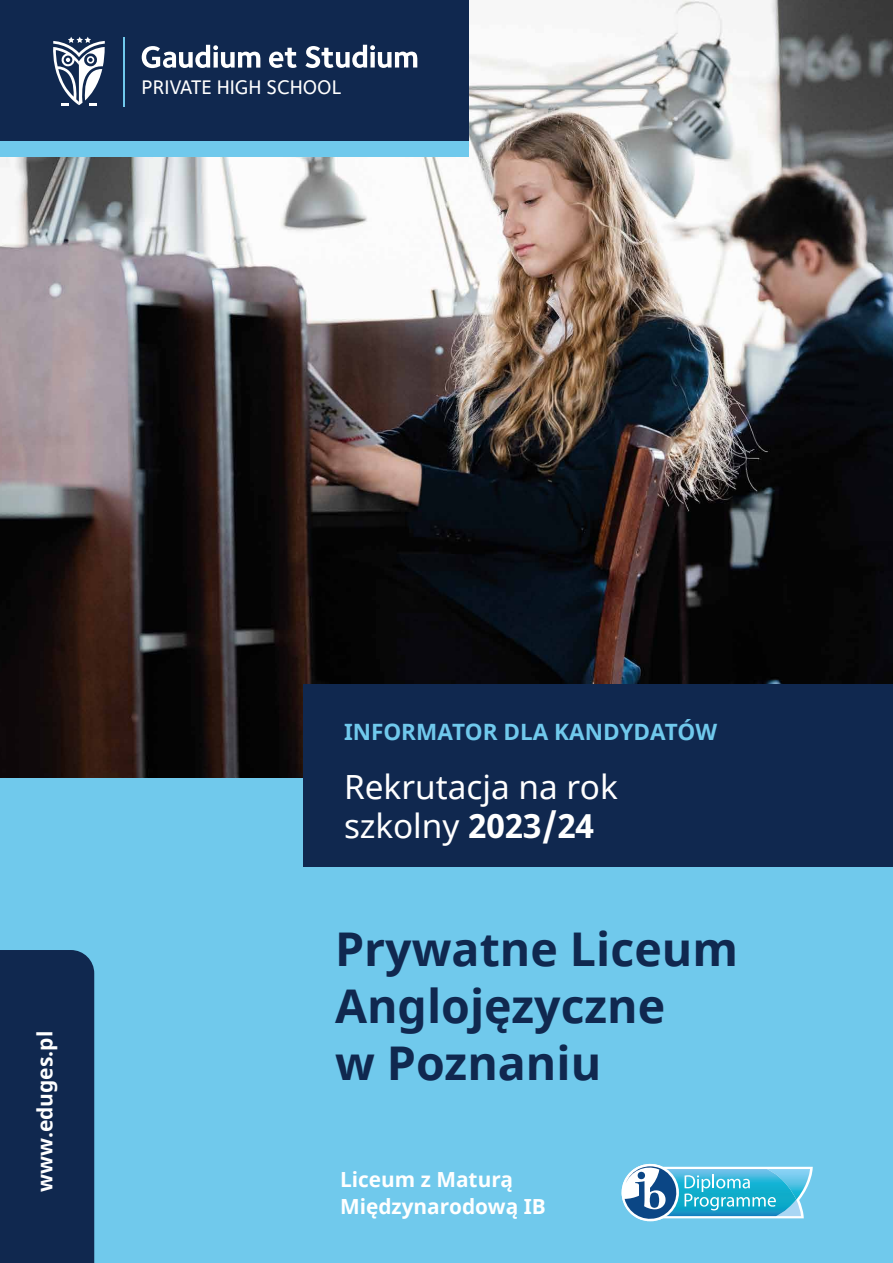
<style>
.page{position:relative;width:893px;height:1263px;background:#fff}
.page>*{position:absolute;margin:0;border:0;box-sizing:border-box;transform-origin:0 0}
.t1{font:700 46.5px/56.7px "Noto Sans";color:#10284f}
.t2{font:33.3px/38.8px "Noto Sans";color:#fff}
.t3{font:700 22.5px "Noto Sans";color:#70c9ec}
.t4{font:700 21px "Noto Sans";color:#fff}
.t5{font:700 20.85px/26.7px "Noto Sans";color:#fff}
.t6{font:500 20.25px "Foundry Sterling";color:#fff}
.s1{font-weight:700}
</style>
<div class="page">
<img style="left:0;top:0;width:893px;height:778px">
<div style="left:0;top:778px;width:893px;height:485px;background:#70c9ec"></div>
<div style="left:0;top:0;width:469px;height:141px;background:#10284f"></div>
<div style="left:0;top:141px;width:469px;height:16px;background:#70c9ec"></div>
<hr style="left:123px;top:37px;width:2px;height:70px;background:#70c9ec">
<svg style="left:142px;top:45px;width:118px;height:23px"></svg>
<svg style="left:269px;top:48px;width:28px;height:20px"></svg>
<svg style="left:305px;top:45px;width:112px;height:23px"></svg>
<svg style="left:53px;top:37px;width:52px;height:69px"></svg>
<svg style="left:621px;top:1163px;width:192px;height:59px"></svg>
<div style="left:0;top:950px;width:94px;height:313px;background:#10284f"></div>
<div style="left:303px;top:684px;width:590px;height:183px;background:#10284f"></div>
<p class="t6" style="left:142px;top:75px;width:201px">PRIVATE HIGH SCHOOL</p>
<p class="t4" style="left:30px;top:1192px;width:163px;rotate:-90deg">www.eduges.pl</p>
<p class="t3" style="left:344px;top:716px;width:375px">INFORMATOR DLA KANDYDATÓW</p>
<p class="t2" style="left:344px;top:769px;width:275px">Rekrutacja na rok szkolny <span class="s1">2023/24</span></p>
<p class="t1" style="left:335px;top:922px;width:405px">Prywatne Liceum<br>Anglojęzyczne<br>w Poznaniu</p>
<p class="t5" style="left:340px;top:1167px;width:207px">Liceum z Maturą<br>Międzynarodową IB</p>
</div>
